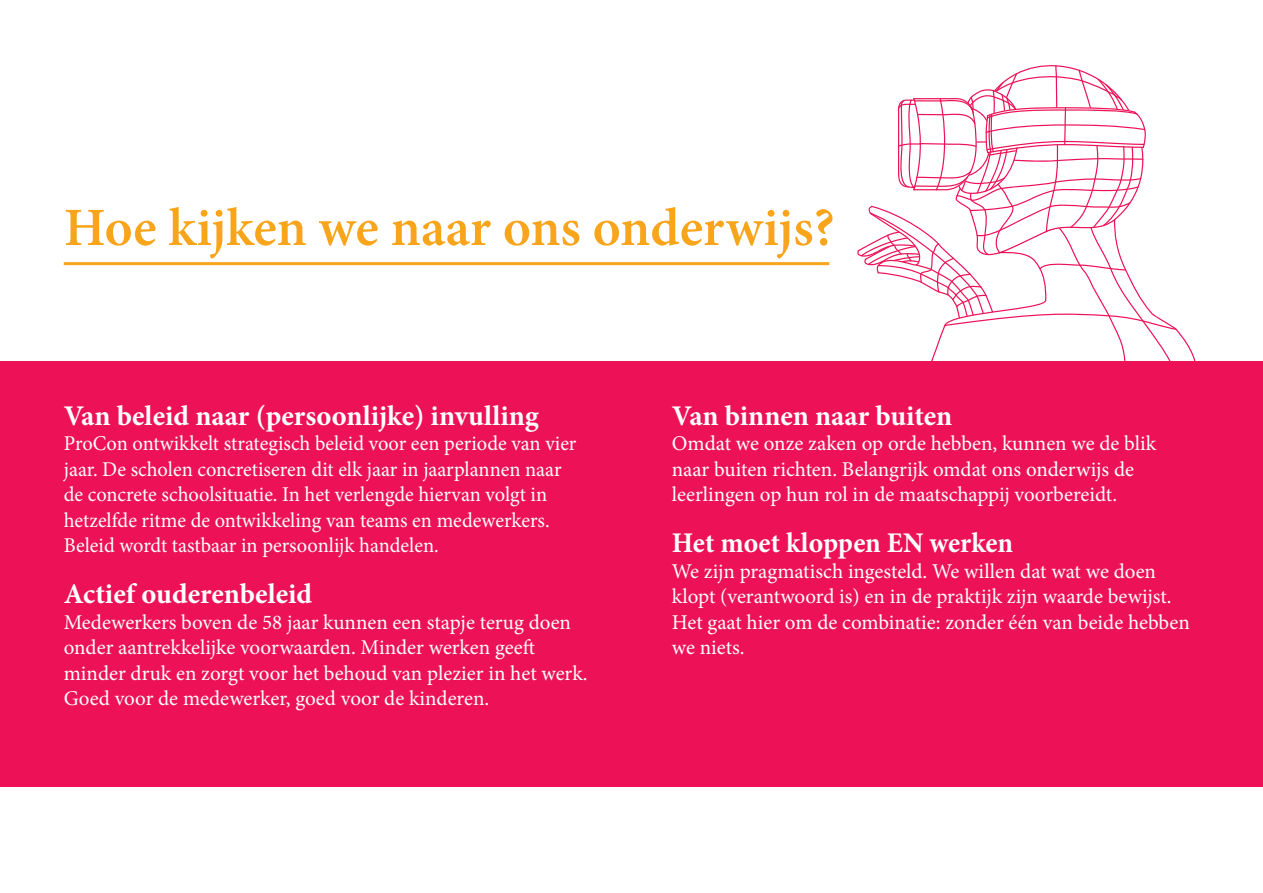
<style>
.page{position:relative;width:1263px;height:893px;background:#fff}
.page>*{position:absolute;margin:0;border:0;box-sizing:border-box;transform-origin:0 0}
.t1{font:600 54px "Minion Pro";letter-spacing:-.005em;color:#f9a51b}
.t2{font:700 28.5px "Minion Pro";color:#fff}
.t3{font:21px/25.5px "Minion Pro";color:#fff}
</style>
<div class="page">
<svg style="left:857px;top:65px;width:339px;height:296px"></svg>
<div style="left:0;top:361px;width:1263px;height:426px;background:#ed1157"></div>
<hr style="left:64px;top:262px;width:765px;height:3px;background:#f9a51b">
<h1 class="t1" style="left:64px;top:190px;width:772px">Hoe kijken we naar ons onderwijs?</h1>
<h2 class="t2" style="left:64px;top:395px;width:476px">Van beleid naar (persoonlijke) invulling</h2>
<p class="t3" style="left:64px;top:431px;width:514px">ProCon ontwikkelt strategisch beleid voor een periode van vier jaar. De scholen concretiseren dit elk jaar in jaarplannen naar de concrete schoolsituatie. In het verlengde hiervan volgt in hetzelfde ritme de ontwikkeling van teams en medewerkers.<br>Beleid wordt tastbaar in persoonlijk handelen.</p>
<h2 class="t2" style="left:64px;top:574px;width:250px">Actief ouderenbeleid</h2>
<p class="t3" style="left:64px;top:609px;width:525px">Medewerkers boven de 58 jaar kunnen een stapje terug doen onder aantrekkelijke voorwaarden. Minder werken geeft minder druk en zorgt voor het behoud van plezier in het werk.<br>Goed voor de medewerker, goed voor de kinderen.</p>
<h2 class="t2" style="left:672px;top:395px;width:282px">Van binnen naar buiten</h2>
<p class="t3" style="left:672px;top:431px;width:486px">Omdat we onze zaken op orde hebben, kunnen we de blik naar buiten richten. Belangrijk omdat ons onderwijs de leerlingen op hun rol in de maatschappij voorbereidt.</p>
<h2 class="t2" style="left:672px;top:523px;width:343px">Het moet kloppen EN werken</h2>
<p class="t3" style="left:672px;top:558px;width:519px">We zijn pragmatisch ingesteld. We willen dat wat we doen klopt (verantwoord is) en in de praktijk zijn waarde bewijst.<br>Het gaat hier om de combinatie: zonder één van beide hebben we niets.</p>
</div>
